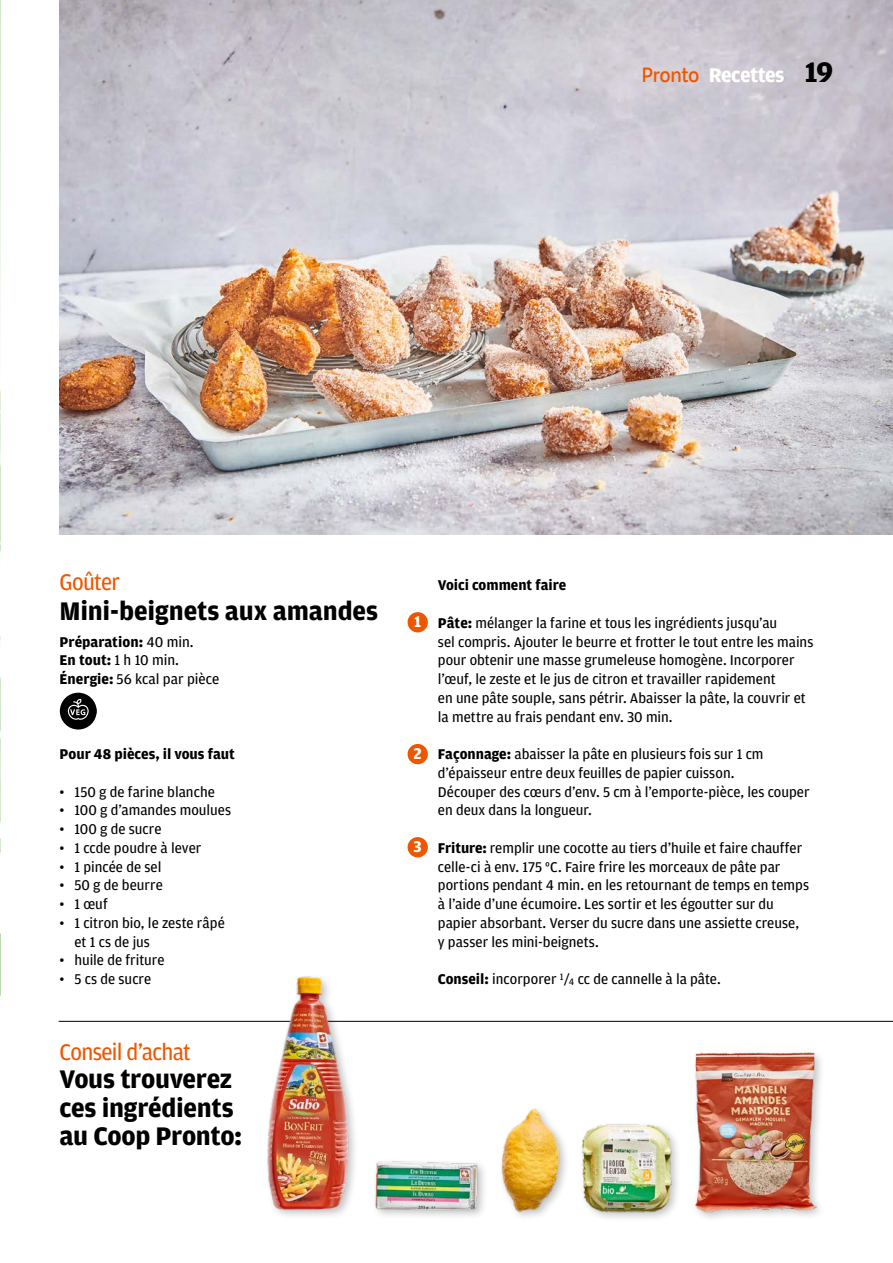
<style>
.page{position:relative;width:893px;height:1263px;background:#fff}
.page>*{position:absolute;margin:0;border:0;box-sizing:border-box;transform-origin:0 0}
.t1{font:700 27px/28.5px "Amplitude";letter-spacing:-.01em;color:#000}
.t2{font:24px "Amplitude";letter-spacing:-.03em;color:#ed5700;scale:.96 1}
.t3{font:700 21px "Amplitude";letter-spacing:-.025em;color:#fff}
.t4{font:700 16.5px "Amplitude";color:#fff}
.t5{font:15px/18.8px "Amplitude";color:#000}
.t6{font:700 15px "Amplitude";color:#000}
.s1{font-family:"Coop";font-weight:400;color:#ed5700}
.s2{font-size:30px;color:#000}
.s3{font-weight:700}
.s4{font-size:9.9px}
</style>
<div class="page">
<img style="left:60px;top:0;width:833px;height:534px">
<hr style="left:59px;top:1021px;width:834px;height:1px;background:#000">
<div style="left:408px;top:837px;width:20px;height:20px;background:#ed5700;border-radius:50%"></div>
<div style="left:408px;top:612px;width:20px;height:20px;background:#ed5700;border-radius:50%"></div>
<div style="left:408px;top:744px;width:20px;height:20px;background:#ed5700;border-radius:50%"></div>
<div style="left:264px;top:972px;width:564px;height:260px;background:#fff"></div>
<img style="left:254px;top:976px;width:567px;height:242px">
<div style="left:60px;top:693px;width:37px;height:36px;background:#000;border-radius:50%"></div>
<svg style="left:67px;top:699px;width:22px;height:21px"></svg>
<svg style="left:0;top:1px;width:1px;height:995px"></svg>
<img style="left:0;top:375px;width:1px;height:558px">
<hr style="left:0;top:933px;width:1px;height:62px;background:#b0d7a5">
<h3 class="t3" style="left:642px;top:63px;width:193px"><span class="s1">Pronto</span> Recettes <span class="s2">19</span></h3>
<h2 class="t2" style="left:60px;top:568px;width:65px">Goûter</h2>
<h1 class="t1" style="left:60px;top:597px;width:320px">Mini-beignets aux amandes</h1>
<p class="t5" style="left:60px;top:632px;width:161px"><span class="s3">Préparation:</span> 40 min.<br><span class="s3">En tout:</span> 1 h 10 min.<br><span class="s3">Énergie:</span> 56 kcal par pièce</p>
<p class="t6" style="left:60px;top:746px;width:177px">Pour 48 pièces, il vous faut</p>
<p class="t5" style="left:60px;top:782px;width:157px">• 150 g de farine blanche</p>
<p class="t5" style="left:60px;top:801px;width:173px">• 100 g d’amandes moulues</p>
<p class="t5" style="left:60px;top:820px;width:103px">• 100 g de sucre</p>
<p class="t5" style="left:60px;top:839px;width:143px">• 1 ccde poudre à lever</p>
<p class="t5" style="left:60px;top:857px;width:103px">• 1 pincée de sel</p>
<p class="t5" style="left:60px;top:876px;width:105px">• 50 g de beurre</p>
<p class="t5" style="left:60px;top:895px;width:50px">• 1 œuf</p>
<p class="t5" style="left:74px;top:914px;width:152px;text-indent:-15px">• 1 citron bio, le zeste râpé et 1 cs de jus</p>
<p class="t5" style="left:60px;top:951px;width:107px">• huile de friture</p>
<p class="t5" style="left:60px;top:970px;width:93px">• 5 cs de sucre</p>
<h2 class="t2" style="left:60px;top:1038px;width:138px">Conseil d’achat</h2>
<h1 class="t1" style="left:60px;top:1065px;width:184px">Vous trouverez ces ingrédients au Coop Pronto:</h1>
<p class="t4" style="left:414px;top:613px;width:8px">1</p>
<p class="t4" style="left:413px;top:744px;width:10px">2</p>
<p class="t4" style="left:414px;top:837px;width:10px">3</p>
<p class="t6" style="left:438px;top:577px;width:130px">Voici comment faire</p>
<p class="t5" style="left:438px;top:614px;width:377px"><span class="s3">Pâte:</span> mélanger la farine et tous les ingrédients jusqu’au<br>sel compris. Ajouter le beurre et frotter le tout entre les mains pour obtenir une masse grumeleuse homogène. Incorporer l’œuf, le zeste et le jus de citron et travailler rapidement<br>en une pâte souple, sans pétrir. Abaisser la pâte, la couvrir et la mettre au frais pendant env. 30 min.</p>
<p class="t5" style="left:438px;top:745px;width:373px"><span class="s3">Façonnage:</span> abaisser la pâte en plusieurs fois sur 1 cm d’épaisseur entre deux feuilles de papier cuisson.<br>Découper des cœurs d’env. 5 cm à l’emporte-pièce, les couper en deux dans la longueur.</p>
<p class="t5" style="left:438px;top:839px;width:373px"><span class="s3">Friture:</span> remplir une cocotte au tiers d’huile et faire chauffer celle-ci à env. 175 °C. Faire frire les morceaux de pâte par portions pendant 4 min. en les retournant de temps en temps à l’aide d’une écumoire. Les sortir et les égoutter sur du papier absorbant. Verser du sucre dans une assiette creuse, y passer les mini-beignets.</p>
<p class="t5" style="left:438px;top:970px;width:284px"><span class="s3">Conseil:</span> incorporer <sup>1</sup>/<span class="s4">4</span> cc de cannelle à la pâte.</p>
</div>
